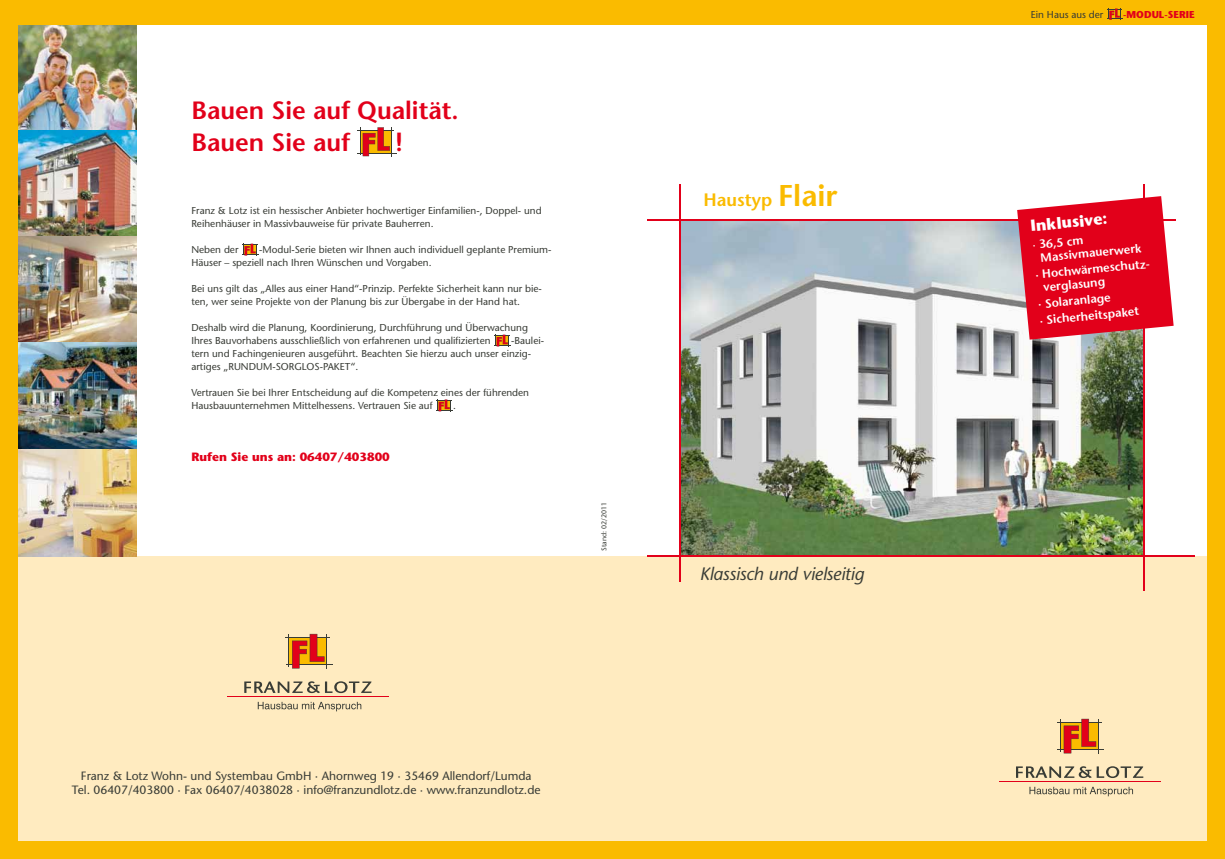
<style>
.page{position:relative;width:1225px;height:859px;background:#fff}
.page>*{position:absolute;margin:0;border:0;box-sizing:border-box;transform-origin:0 0}
.t1{font:600 25px/32px "Stone Sans Std";color:#e2001a}
.t2{font:italic 500 18px "Stone Sans Std";letter-spacing:-.015em;color:#393c36}
.t3{font:600 18px "Stone Sans Std";color:#fabb00}
.t4{font:700 16px "Stone Sans Std";color:#fff}
.t5{font:500 12px/14.4px "Stone Sans Std";color:#393c36;text-align:center}
.t6{font:600 12px/13.2px "Stone Sans Std";color:#fff}
.t7{font:700 12px "Stone Sans Std";color:#e2001a}
.t8{font:500 10px/13px "Stone Sans Std";color:#393c36}
.t9{font:700 10px "Stone Sans Std";color:#e2001a}
.t10{font:500 7px "Stone Sans Std";letter-spacing:.01em;color:#393c36}
.s1{font-size:30px}
.s2{font-weight:500}
</style>
<div class="page">
<div style="left:0;top:557px;width:1225px;height:302px;background:#ffebc0"></div>
<img style="left:680px;top:221px;width:462px;height:334px">
<div style="left:1060px;top:722px;width:38px;height:27px;background:#fabb00"></div>
<hr style="left:999px;top:781px;width:161px;height:1px;background:#e2001a">
<svg style="left:1016px;top:766px;width:127px;height:12px"></svg>
<svg style="left:1029px;top:787px;width:104px;height:9px"></svg>
<hr style="left:1060px;top:719px;width:1px;height:33px;background:#393c36">
<hr style="left:1057px;top:722px;width:44px;height:1px;background:#393c36">
<hr style="left:1057px;top:749px;width:47px;height:1px;background:#393c36">
<hr style="left:1098px;top:719px;width:1px;height:35px;background:#393c36">
<svg style="left:1063px;top:719px;width:33px;height:34px"></svg>
<div style="left:289px;top:638px;width:37px;height:27px;background:#fabb00"></div>
<hr style="left:228px;top:696px;width:161px;height:1px;background:#e2001a">
<svg style="left:244px;top:681px;width:127px;height:12px"></svg>
<svg style="left:258px;top:702px;width:103px;height:9px"></svg>
<hr style="left:289px;top:634px;width:1px;height:33px;background:#393c36">
<hr style="left:286px;top:637px;width:44px;height:1px;background:#393c36">
<hr style="left:286px;top:664px;width:46px;height:1px;background:#393c36">
<hr style="left:326px;top:634px;width:1px;height:35px;background:#393c36">
<svg style="left:292px;top:634px;width:32px;height:34px"></svg>
<img style="left:17px;top:24px;width:120px;height:533px">
<div style="left:0;top:0;width:1225px;height:24px;background:#fabb00"></div>
<div style="left:0;top:842px;width:1225px;height:17px;background:#fabb00"></div>
<div style="left:0;top:9px;width:17px;height:841px;background:#fabb00"></div>
<hr style="left:679px;top:184px;width:1px;height:397px;background:#e2001a">
<hr style="left:647px;top:219px;width:528px;height:2px;background:#e2001a">
<hr style="left:647px;top:555px;width:547px;height:2px;background:#e2001a">
<hr style="left:1142px;top:184px;width:2px;height:407px;background:#e2001a">
<div style="left:1208px;top:9px;width:17px;height:842px;background:#fabb00"></div>
<svg style="left:1107px;top:9px;width:15px;height:11px"></svg>
<hr style="left:357px;top:130px;width:37px;height:1px;background:#393c36">
<hr style="left:357px;top:153px;width:39px;height:1px;background:#393c36">
<svg style="left:360px;top:127px;width:32px;height:29px"></svg>
<svg style="left:242px;top:244px;width:16px;height:12px"></svg>
<svg style="left:494px;top:335px;width:16px;height:12px"></svg>
<svg style="left:436px;top:399px;width:16px;height:12px"></svg>
<svg style="left:1017px;top:196px;width:156px;height:144px;background:#e2253a"></svg>
<h1 class="t1" style="left:191px;top:94px;width:269px">Bauen Sie auf Qualität.<br>Bauen Sie auf</h1>
<h1 class="t1" style="left:395px;top:126px;width:9px">!</h1>
<p class="t8" style="left:191px;top:204px;width:352px">Franz &amp; Lotz ist ein hessischer Anbieter hochwertiger Einfamilien-, Doppel- und<br>Reihenhäuser in Massivbauweise für private Bauherren.</p>
<p class="t8" style="left:191px;top:243px;width:49px">Neben der</p>
<p class="t8" style="left:191px;top:243px;width:361px;text-indent:68px">-Modul-Serie bieten wir Ihnen auch individuell geplante Premium-<br>Häuser – speziell nach Ihren Wünschen und Vorgaben.</p>
<p class="t8" style="left:191px;top:282px;width:352px">Bei uns gilt das „Alles aus einer Hand“-Prinzip. Perfekte Sicherheit kann nur bie&shy;ten, wer seine Projekte von der Planung bis zur Übergabe in der Hand hat.</p>
<p class="t8" style="left:191px;top:321px;width:338px">Deshalb wird die Planung, Koordinierung, Durchführung und Überwachung<br>Ihres Bauvorhabens ausschließlich von erfahrenen und qualifizierten</p>
<p class="t8" style="left:191px;top:334px;width:354px;text-indent:320px">-Baulei&shy;tern und Fachingenieuren ausgeführt. Beachten Sie hierzu auch unser einzig&shy;artiges „RUNDUM-SORGLOS-PAKET“.</p>
<p class="t8" style="left:191px;top:386px;width:339px">Vertrauen Sie bei Ihrer Entscheidung auf die Kompetenz eines der führenden<br>Hausbauunternehmen Mittelhessens. Vertrauen Sie auf</p>
<p class="t8" style="left:453px;top:399px;width:4px">.</p>
<p class="t7" style="left:191px;top:450px;width:200px">Rufen Sie uns an: 06407/403800</p>
<p class="t10" style="left:600px;top:551px;width:51px;rotate:-90deg">Stand: 02/2011</p>
<p class="t5" style="left:72px;top:768px;width:470px">Franz &amp; Lotz Wohn- und Systembau GmbH · Ahornweg 19 · 35469 Allendorf/Lumda<br>Tel. 06407/403800 · Fax 06407/4038028 · info@franzundlotz.de · www.franzundlotz.de</p>
<h2 class="t3" style="left:703px;top:189px;width:136px">Haustyp <span class="s1">Flair</span></h2>
<h2 class="t2" style="left:700px;top:563px;width:166px">Klassisch und vielseitig</h2>
<p class="t8" style="left:1031px;top:8px;width:74px">Ein Haus aus der</p>
<p class="t9" style="left:1123px;top:8px;width:73px">-MODUL-SERIE</p>
<h3 class="t4" style="left:1029px;top:216px;width:79px;rotate:-5deg">Inklusive:</h3>
<p class="t6" style="left:1039px;top:237px;width:103px;text-indent:-7px;rotate:-5deg"><span class="s2">·</span> 36,5 cm<br>Massivmauerwerk</p>
<p class="t6" style="left:1041px;top:266px;width:111px;line-height:13.7px;text-indent:-7px;rotate:-5deg">· Hochwärmeschutz&shy;verglasung</p>
<p class="t6" style="left:1037px;top:296px;width:101px;line-height:16.2px;rotate:-5deg">· Solaranlage<br>· Sicherheitspaket</p>
</div>
